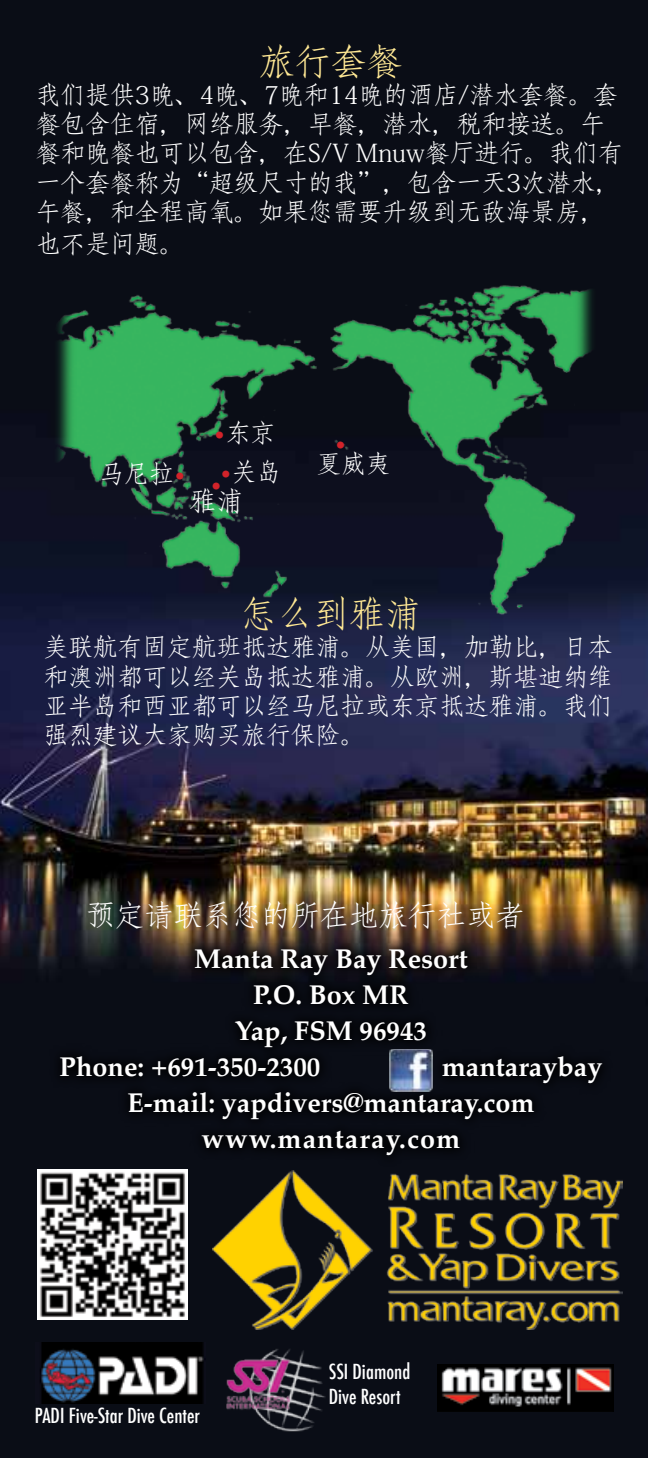
<style>
.page{position:relative;width:648px;height:1458px;background:#fff}
.page>*{position:absolute;margin:0;border:0;box-sizing:border-box;transform-origin:0 0}
.t1{font:36px "Adobe Fangsong Std";color:#ffe894}
.t2{font:29.25px "Adobe Fangsong Std";color:#fff}
.t3{font:700 27px "Palatino";color:#fff}
.t4{font:700 27px "Palatino";letter-spacing:.04em;color:#fff}
.t5{font:27px "Adobe Fangsong Std";color:#fff}
.t6{font:24.75px/29.2px "Adobe Fangsong Std";color:#fff;text-align:justify}
.t7{font:500 condensed 20.25px/24.8px "Futura";color:#fff}
.t8{font:20.25px "Palatino";color:#d2232a}
.s1{font-family:"Palatino";font-size:20.25px;color:#d2232a}
</style>
<div class="page">
<img style="left:0;top:0;width:648px;height:1458px">
<svg style="left:49px;top:938px;width:564px;height:229px;background:#0c0d13"></svg>
<img style="left:38px;top:1169px;width:149px;height:150px">
<img style="left:212px;top:1171px;width:411px;height:159px">
<img style="left:39px;top:262px;width:569px;height:366px">
<img style="left:35px;top:1343px;width:170px;height:60px">
<img style="left:220px;top:1343px;width:109px;height:94px">
<img style="left:437px;top:1364px;width:176px;height:47px">
<img style="left:390px;top:1050px;width:43px;height:42px">
<h1 class="t1" style="left:259px;top:39px;width:145px">旅行套餐</h1>
<p class="t6" style="left:36px;top:80px;width:589px;text-align:left">我们提供3晚、4晚、7晚和14晚的酒店/潜水套餐。套餐包含住宿，网络服务，早餐，潜水，税和接送。午餐和晚餐也可以包含，在S/V Mnuw餐厅进行。我们有一个套餐称为“超级尺寸的我”，包含一天3次潜水，午餐，和全程高氧。如果您需要升级到无敌海景房，</p>
<p class="t6" style="left:36px;top:230px;width:150px">也不是问题。</p>
<p class="t6" style="left:214px;top:418px;width:63px"><span class="s1">•</span>东京</p>
<p class="t6" style="left:100px;top:460px;width:88px">马尼拉<span class="s1">•</span></p>
<p class="t6" style="left:220px;top:457px;width:63px"><span class="s1">•</span>关岛</p>
<p class="t8" style="left:210px;top:469px;width:14px">•</p>
<p class="t5" style="left:189px;top:484px;width:55px">雅浦</p>
<p class="t8" style="left:335px;top:429px;width:14px">•</p>
<p class="t6" style="left:316px;top:449px;width:76px">夏威夷</p>
<h1 class="t1" style="left:241px;top:592px;width:181px">怎么到雅浦</h1>
<p class="t6" style="left:43px;top:633px;width:571px">美联航有固定航班抵达雅浦。从美国，加勒比，日本和澳洲都可以经关岛抵达雅浦。从欧洲，斯堪迪纳维亚半岛和西亚都可以经马尼拉或东京抵达雅浦。我们强烈建议大家购买旅行保险。</p>
<p class="t2" style="left:86px;top:898px;width:440px">预定请联系您的所在地旅行社或者</p>
<p class="t3" style="left:194px;top:936px;width:275px">Manta Ray Bay Resort</p>
<p class="t3" style="left:253px;top:972px;width:157px">P.O. Box MR</p>
<p class="t3" style="left:235px;top:1008px;width:194px">Yap, FSM 96943</p>
<p class="t3" style="left:60px;top:1044px;width:262px">Phone: +691-350-2300</p>
<p class="t3" style="left:442px;top:1044px;width:162px">mantaraybay</p>
<p class="t3" style="left:127px;top:1080px;width:408px">E-mail: yapdivers@mantaray.com</p>
<p class="t4" style="left:202px;top:1116px;width:260px">www.mantaray.com</p>
<p class="t7" style="left:35px;top:1403px;width:167px">PADI Five-Star Dive Center</p>
<p class="t7" style="left:329px;top:1359px;width:83px">SSI Diamond<br>Dive Resort</p>
</div>
